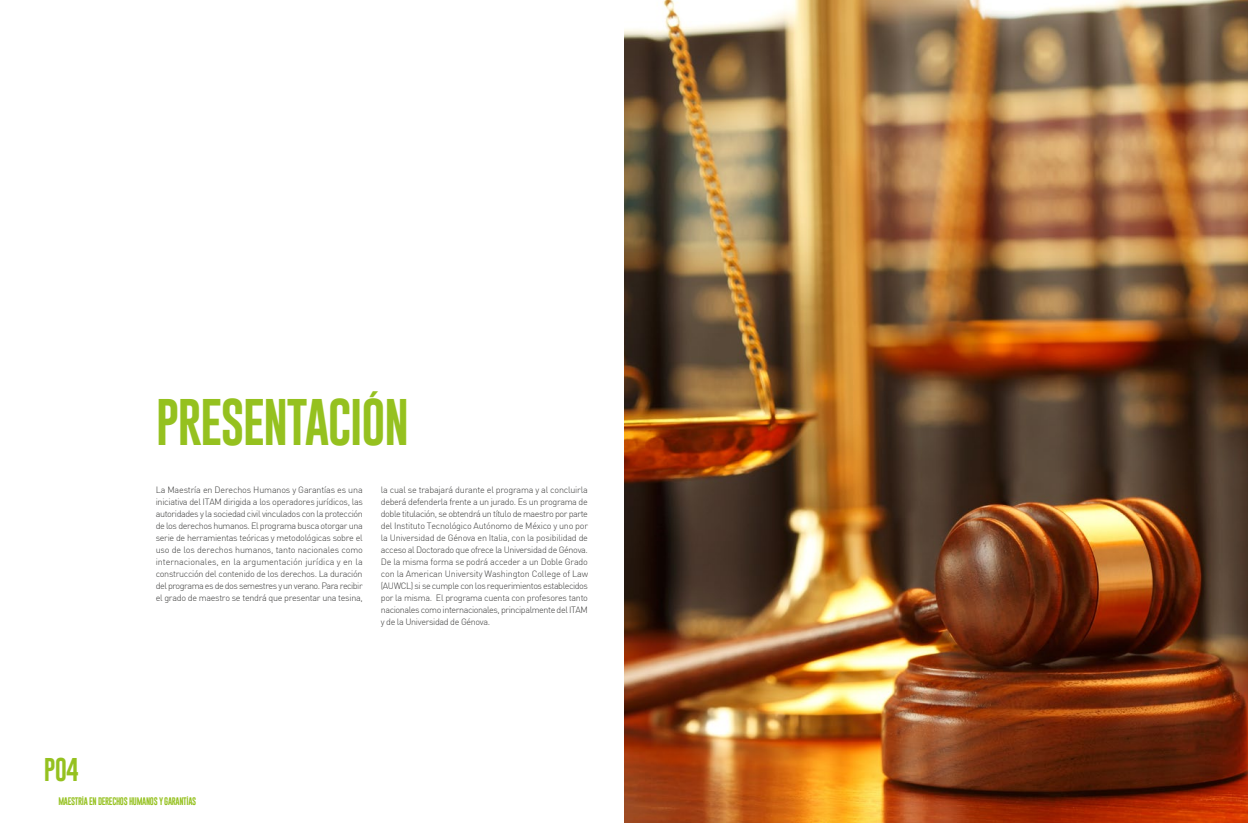
<style>
.page{position:relative;width:1248px;height:823px;background:#fff}
.page>*{position:absolute;margin:0;border:0;box-sizing:border-box;transform-origin:0 0}
.t1{font:48px "Gobold";letter-spacing:-.035em;color:#95c11f}
.t2{font:24px "Gobold";color:#95c11f}
.t3{font:300 9px/12px "DIN";letter-spacing:-.04em;color:#3c3c3b;text-align:justify}
.t4{font:8px "Gobold";letter-spacing:-.035em;color:#95c11f}
</style>
<div class="page">
<img style="left:624px;top:0;width:623px;height:822px">
<h1 class="t1" style="left:156px;top:390px;width:255px">PRESENTACIÓN</h1>
<h2 class="t2" style="left:44px;top:753px;width:36px">P04</h2>
<p class="t3" style="left:156px;top:483px;width:209px">La Maestría en Derechos Humanos y Garantías es una iniciativa del ITAM dirigida a los operadores jurídicos, las autoridades y la sociedad civil vinculados con la protección de los derechos humanos. El programa busca otorgar una serie de herramientas teóricas y metodológicas sobre el uso de los derechos humanos, tanto nacionales como internacionales, en la argumentación jurídica y en la construcción del contenido de los derechos. La duración del programa es de dos semestres y un verano. Para recibir el grado de maestro se tendrá que presentar una tesina,</p>
<p class="t3" style="left:381px;top:483px;width:209px">la cual se trabajará durante el programa y al concluirla deberá defenderla frente a un jurado. Es un programa de doble titulación, se obtendrá un título de maestro por parte del Instituto Tecnológico Autónomo de México y uno por la Universidad de Génova en Italia, con la posibilidad de acceso al Doctorado que ofrece la Universidad de Génova.<br>De la misma forma se podrá acceder a un Doble Grado con la American University Washington College of Law (AUWCL) si se cumple con los requerimientos establecidos por la misma. El programa cuenta con profesores tanto nacionales como internacionales, principalmente del ITAM y de la Universidad de Génova.</p>
<p class="t4" style="left:58px;top:795px;width:139px">MAESTRÍA EN DERECHOS HUMANOS Y GARANTÍAS</p>
</div>
